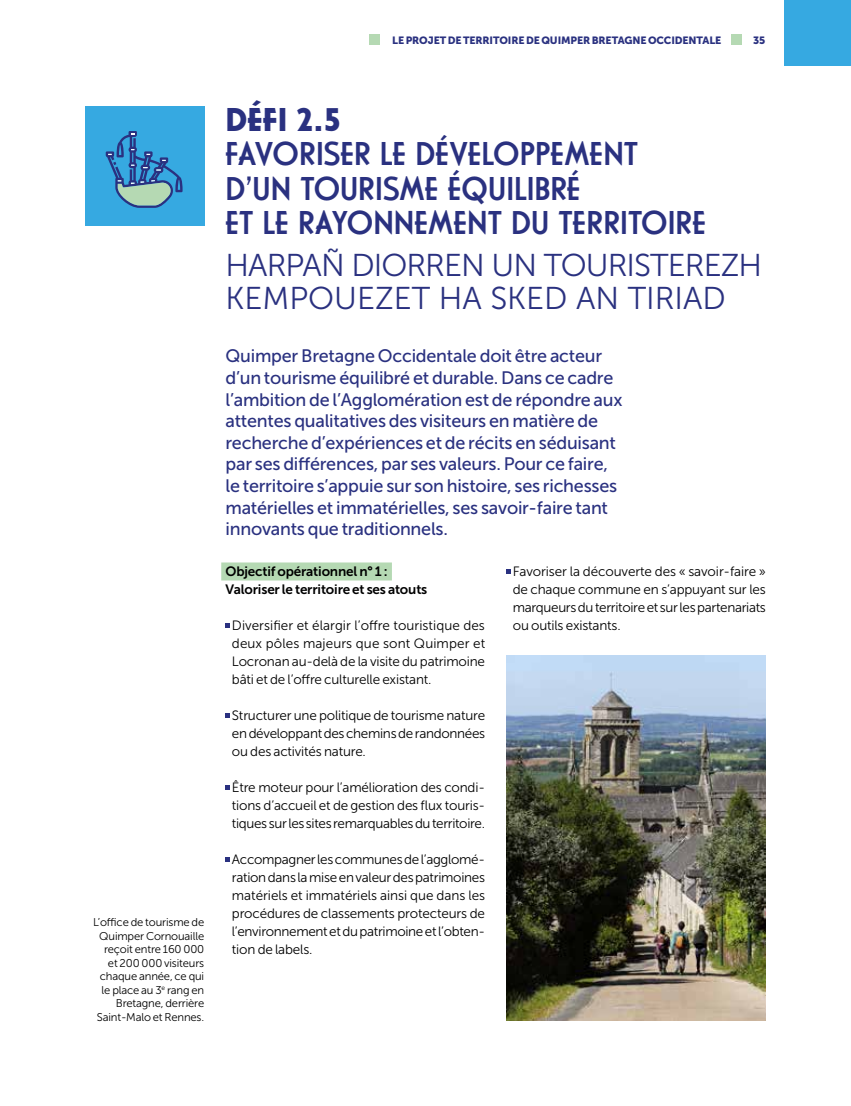
<style>
.page{position:relative;width:851px;height:1106px;background:#fff}
.page>*{position:absolute;margin:0;border:0;box-sizing:border-box;transform-origin:0 0}
.t1{font:500 34.5px/34.5px "Casablanca URW";color:#2a3180}
.t2{font:700 34.5px "Casablanca URW";color:#2a3180}
.t3{font:31.5px/33px "Museo Sans 300";letter-spacing:-.03em;color:#2a3180}
.t4{font:18px/21.6px "Museo Sans 500";letter-spacing:-.015em;color:#2a3180}
.t5{font:13.5px/18px "Museo Sans 300";letter-spacing:-.025em;color:#000;text-align:justify}
.t6{font:13.5px/18px "Museo Sans 700";letter-spacing:-.01em;color:#000}
.t7{font:11.25px/13.5px "Museo Sans 300";letter-spacing:-.015em;color:#000;text-align:right}
.t8{font:10.5px "Museo Sans 900";letter-spacing:-.01em;color:#2a3180}
</style>
<div class="page">
<div style="left:369px;top:34px;width:11px;height:11px;background:#b5d9b3"></div>
<div style="left:731px;top:34px;width:10px;height:11px;background:#b5d9b3"></div>
<div style="left:784px;top:0;width:66px;height:65px;background:#36a9e1"></div>
<div style="left:221px;top:562px;width:171px;height:18px;background:#b5d9b3"></div>
<svg style="left:225px;top:623px;width:5px;height:4px"></svg>
<svg style="left:225px;top:713px;width:5px;height:4px"></svg>
<svg style="left:225px;top:785px;width:5px;height:4px"></svg>
<svg style="left:225px;top:857px;width:5px;height:4px"></svg>
<svg style="left:506px;top:569px;width:4px;height:4px"></svg>
<img style="left:506px;top:656px;width:259px;height:364px">
<div style="left:85px;top:106px;width:119px;height:119px;background:#36a9e1"></div>
<svg style="left:106px;top:131px;width:76px;height:77px"></svg>
<p class="t8" style="left:392px;top:34px;width:330px">LE PROJET DE TERRITOIRE DE QUIMPER BRETAGNE OCCIDENTALE</p>
<p class="t8" style="left:753px;top:34px;width:14px">35</p>
<p class="t7" style="left:93px;top:915px;width:113px">L’office de tourisme de<br>Quimper Cornouaille reçoit entre 160 000 et 200 000 visiteurs chaque année, ce qui le place au 3<sup>e</sup> rang en<br>Bretagne, derrière<br>Saint-Malo et Rennes.</p>
<h1 class="t2" style="left:225px;top:98px;width:118px">DÉFI 2.5</h1>
<h1 class="t1" style="left:225px;top:137px;width:482px">FAVORISER LE DÉVELOPPEMENT<br>D’UN TOURISME ÉQUILIBRÉ<br>ET LE RAYONNEMENT DU TERRITOIRE</h1>
<h2 class="t3" style="left:225px;top:248px;width:538px">HARPAÑ DIORREN UN TOURISTEREZH<br>KEMPOUEZET HA SKED AN TIRIAD</h2>
<p class="t4" style="left:225px;top:345px;width:398px">Quimper Bretagne Occidentale doit être acteur d’un tourisme équilibré et durable. Dans ce cadre l’ambition de l’Agglomération est de répondre aux attentes qualitatives des visiteurs en matière de recherche d’expériences et de récits en séduisant par ses différences, par ses valeurs. Pour ce faire, le territoire s’appuie sur son histoire, ses richesses matérielles et immatérielles, ses savoir-faire tant innovants que traditionnels.</p>
<p class="t6" style="left:225px;top:562px;width:203px">Objectif opérationnel n° 1 :<br>Valoriser le territoire et ses atouts</p>
<p class="t5" style="left:232px;top:616px;width:255px">Diversifier et élargir l’offre touristique des deux pôles majeurs que sont Quimper et Locronan au-delà de la visite du patrimoine bâti et de l’offre culturelle existant.</p>
<p class="t5" style="left:232px;top:706px;width:255px">Structurer une politique de tourisme nature en développant des chemins de randonnées ou des activités nature.</p>
<p class="t5" style="left:232px;top:778px;width:254px">Être moteur pour l’amélioration des condi&shy;tions d’accueil et de gestion des flux touris&shy;tiques sur les sites remarquables du territoire.</p>
<p class="t5" style="left:232px;top:850px;width:255px">Accompagner les communes de l’agglomé&shy;ration dans la mise en valeur des patrimoines matériels et immatériels ainsi que dans les procédures de classements protecteurs de l’environnement et du patrimoine et l’obten&shy;tion de labels.</p>
<p class="t5" style="left:512px;top:562px;width:254px">Favoriser la découverte des « savoir-faire » de chaque commune en s’appuyant sur les marqueurs du territoire et sur les partenariats ou outils existants.</p>
</div>
